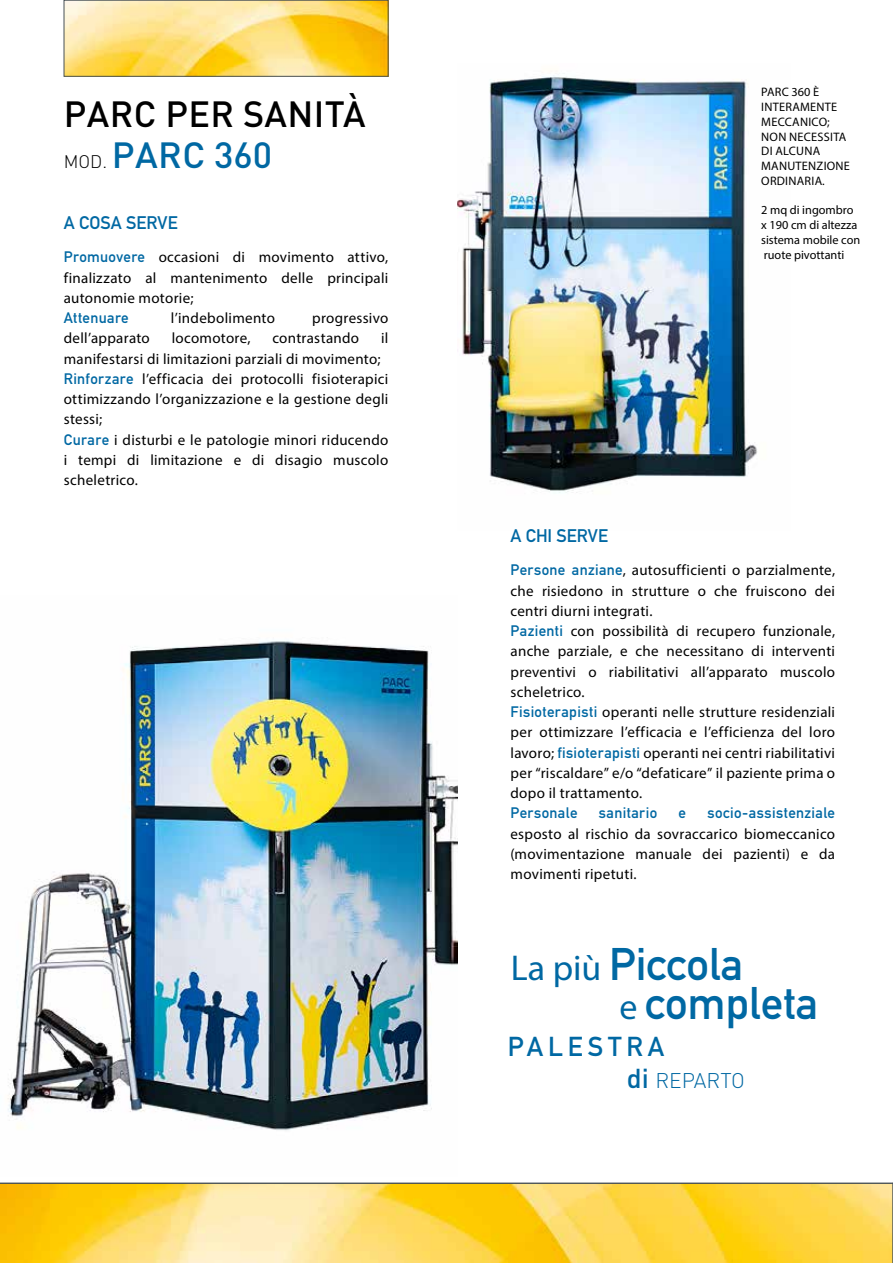
<style>
.page{position:relative;width:893px;height:1263px;background:#fff}
.page>*{position:absolute;margin:0;border:0;box-sizing:border-box;transform-origin:0 0}
.t1{font:700 45px "DIN Alternate";color:#0068a3}
.t2{font:500 36px "DIN Pro";letter-spacing:.01em;color:#000}
.t3{font:500 36px "DIN Pro";letter-spacing:.01em;color:#0068a3}
.t4{font:700 27px "DIN Alternate";letter-spacing:.18em;color:#0068a3}
.t5{font:300 21px "DIN Pro";color:#0068a3}
.t6{font:700 18px "DIN Alternate";letter-spacing:.005em;color:#0068a3}
.t7{font:15px/20.2px "Myriad Pro";letter-spacing:.02em;color:#000;text-align:justify}
.t8{font:700 15px "DIN Alternate";letter-spacing:.025em;color:#0068a3}
.t9{font:12.3px/14.7px "Myriad Pro";letter-spacing:.02em;color:#000}
.t10{font:12.3px/14.7px "Myriad Pro";color:#000}
.s1{font-weight:300;font-size:18px;color:#000}
.s2{font-family:"DIN Alternate";font-weight:700;color:#0068a3}
.s3{font-family:"Myriad Pro";font-weight:400;font-size:36px}
.s4{font-weight:500;font-size:27px}
</style>
<div class="page">
<img style="left:457px;top:73px;width:300px;height:420px">
<svg style="left:0;top:1184px;width:892px;height:79px;background:#fdd750"></svg>
<hr style="left:0;top:1183px;width:893px;height:1px;background:#485156">
<img style="left:66px;top:2px;width:320px;height:73px">
<div style="left:64px;top:0;width:324px;height:77px;border:1px solid #485156"></div>
<img style="left:7px;top:641px;width:450px;height:490px">
<svg style="left:892px;top:1184px;width:1px;height:79px"></svg>
<h2 class="t2" style="left:64px;top:91px;width:303px">PARC PER SANITÀ</h2>
<h2 class="t3" style="left:64px;top:132px;width:210px"><span class="s1">MOD.</span> PARC 360</h2>
<p class="t6" style="left:64px;top:209px;width:115px">A COSA SERVE</p>
<p class="t7" style="left:64px;top:247px;width:326px"><span class="s2">Promuovere</span> occasioni di movimento attivo, finalizzato al mantenimento delle principali autonomie motorie;</p>
<p class="t8" style="left:64px;top:306px;width:66px">Attenuare</p>
<p class="t7" style="left:171px;top:308px;width:106px">l’indebolimento</p>
<p class="t7" style="left:312px;top:308px;width:78px">progressivo</p>
<p class="t7" style="left:64px;top:328px;width:88px">dell’apparato</p>
<p class="t7" style="left:172px;top:328px;width:80px">locomotore,</p>
<p class="t7" style="left:272px;top:328px;width:88px">contrastando</p>
<p class="t7" style="left:381px;top:328px;width:9px">il</p>
<p class="t7" style="left:64px;top:348px;width:326px;text-align:left">manifestarsi di limitazioni parziali di movimento; <span class="s2">Rinforzare</span> l’efficacia dei protocolli fisioterapici ottimizzando l’organizzazione e la gestione degli stessi;<br><span class="s2">Curare</span> i disturbi e le patologie minori riducendo i tempi di limitazione e di disagio muscolo scheletrico.</p>
<p class="t9" style="left:761px;top:85px;width:90px">PARC 360 È<br>INTERAMENTE<br>MECCANICO;<br>NON NECESSITA<br>DI ALCUNA<br>MANUTENZIONE<br>ORDINARIA.</p>
<p class="t10" style="left:761px;top:203px;width:101px">2 mq di ingombro x 190 cm di altezza sistema mobile con ruote pivottanti</p>
<p class="t6" style="left:510px;top:522px;width:99px">A CHI SERVE</p>
<p class="t7" style="left:510px;top:560px;width:326px;text-align:left"><span class="s2">Persone anziane</span>, autosufficienti o parzialmente, che risiedono in strutture o che fruiscono dei centri diurni integrati.<br><span class="s2">Pazienti</span> con possibilità di recupero funzionale, anche parziale, e che necessitano di interventi preventivi o riabilitativi all’apparato muscolo scheletrico.<br><span class="s2">Fisioterapisti</span> operanti nelle strutture residenziali per ottimizzare l’efficacia e l’efficienza del loro lavoro; <span class="s2">fisioterapisti</span> operanti nei centri riabilitativi per “riscaldare” e/o “defaticare” il paziente prima o dopo il trattamento.</p>
<p class="t8" style="left:510px;top:802px;width:69px">Personale</p>
<p class="t8" style="left:599px;top:802px;width:60px">sanitario</p>
<p class="t8" style="left:679px;top:802px;width:9px">e</p>
<p class="t8" style="left:707px;top:802px;width:129px">socio-assistenziale</p>
<p class="t7" style="left:510px;top:823px;width:326px">esposto al rischio da sovraccarico biomeccanico (movimentazione manuale dei pazienti) e da movimenti ripetuti.</p>
<h1 class="t1" style="left:511px;top:930px;width:234px"><span class="s3">La più</span> Piccola</h1>
<h1 class="t1" style="left:619px;top:968px;width:200px"><span class="s3">e</span> completa</h1>
<h3 class="t4" style="left:508px;top:1026px;width:158px">PALESTRA</h3>
<h3 class="t5" style="left:627px;top:1067px;width:120px"><span class="s4">di</span> REPARTO</h3>
</div>
